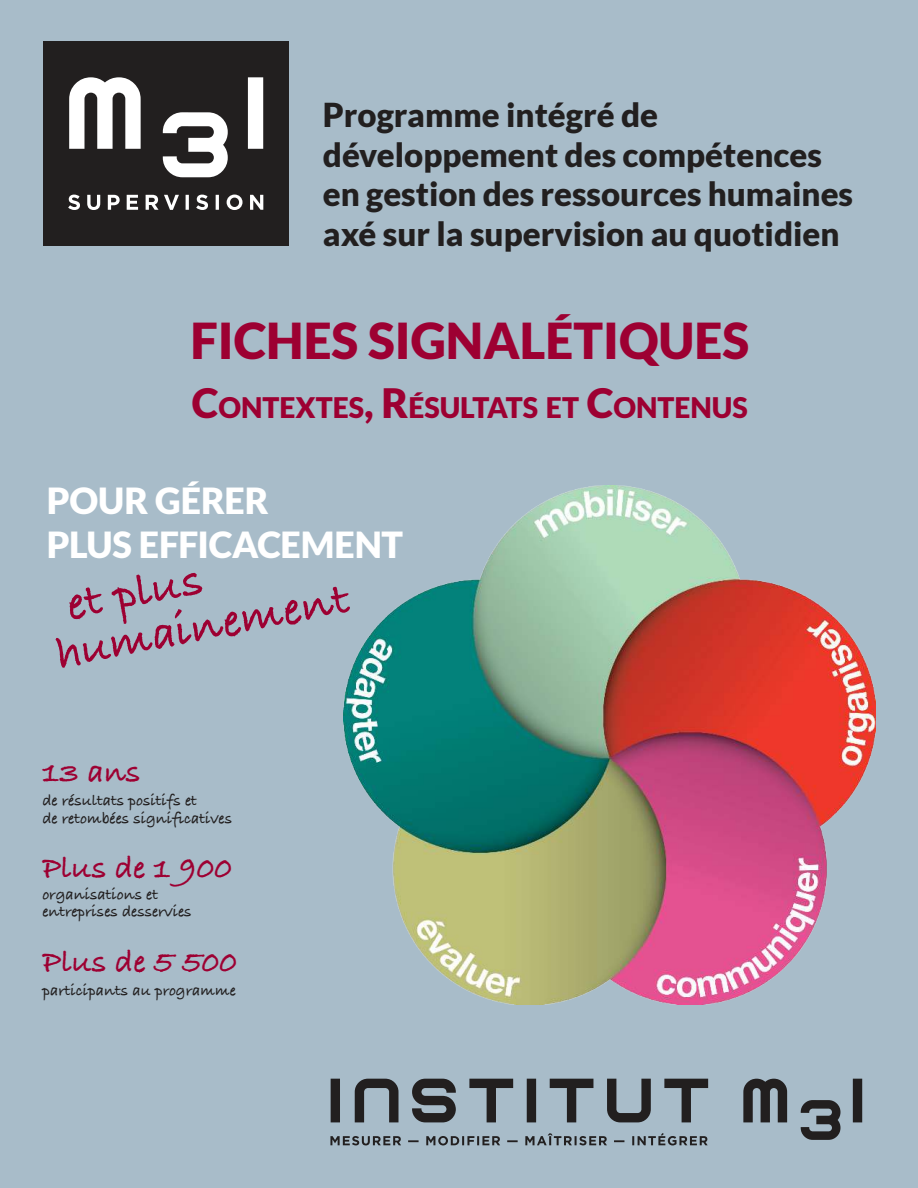
<style>
.page{position:relative;width:918px;height:1188px;background:#a8bcc9}
.page>*{position:absolute;margin:0;border:0;box-sizing:border-box;transform-origin:0 0}
.t1{font:900 49.5px "Lato";color:#9d0032}
.t2{font:700 48px/46.5px "Bradley Hand ITCTT";color:#9d0032}
.t3{font:900 36px/43.2px "Lato";letter-spacing:-.005em;color:#fff}
.t4{font:900 33px/39.6px "Lato";color:#221f1f}
.t5{font:700 32.55px "Bradley Hand ITCTT";color:#9d0032}
.t6{font:900 28.35px "Lato";color:#9d0032}
.t7{font:700 16.2px/17.7px "Bradley Hand ITCTT";color:#221f1f}
.s1{font-size:40.5px}
</style>
<div class="page">
<div style="left:43px;top:41px;width:245px;height:205px;background:#221f1f"></div>
<svg style="left:69px;top:77px;width:194px;height:100px"></svg>
<svg style="left:68px;top:195px;width:195px;height:15px"></svg>
<svg style="left:330px;top:1079px;width:532px;height:66px"></svg>
<img style="left:343px;top:486px;width:532px;height:519px">
<p class="t4" style="left:323px;top:96px;width:532px">Programme intégré de développement des compétences en gestion des ressources humaines axé sur la supervision au quotidien</p>
<h1 class="t1" style="left:190px;top:314px;width:561px">FICHES SIGNALÉTIQUES</h1>
<p class="t6" style="left:192px;top:393px;width:558px"><span class="s1">C</span>ONTEXTES<span class="s1">,</span> <span class="s1">R</span>ÉSULTATS ET <span class="s1">C</span>ONTENUS</p>
<p class="t3" style="left:47px;top:480px;width:358px">POUR GÉRER<br>PLUS EFFICACEMENT</p>
<h2 class="t2" style="left:44px;top:590px;width:300px;text-indent:20px;rotate:-11deg">et plus humainement</h2>
<p class="t5" style="left:42px;top:757px;width:100px">13 ans</p>
<p class="t7" style="left:42px;top:793px;width:191px">de résultats positifs et<br>de retombées significatives</p>
<p class="t5" style="left:42px;top:853px;width:191px">Plus de 1 900</p>
<p class="t7" style="left:42px;top:887px;width:151px">organisations et entreprises desservies</p>
<p class="t5" style="left:43px;top:947px;width:196px">Plus de 5 500</p>
<p class="t7" style="left:43px;top:981px;width:195px">participants au programme</p>
</div>
